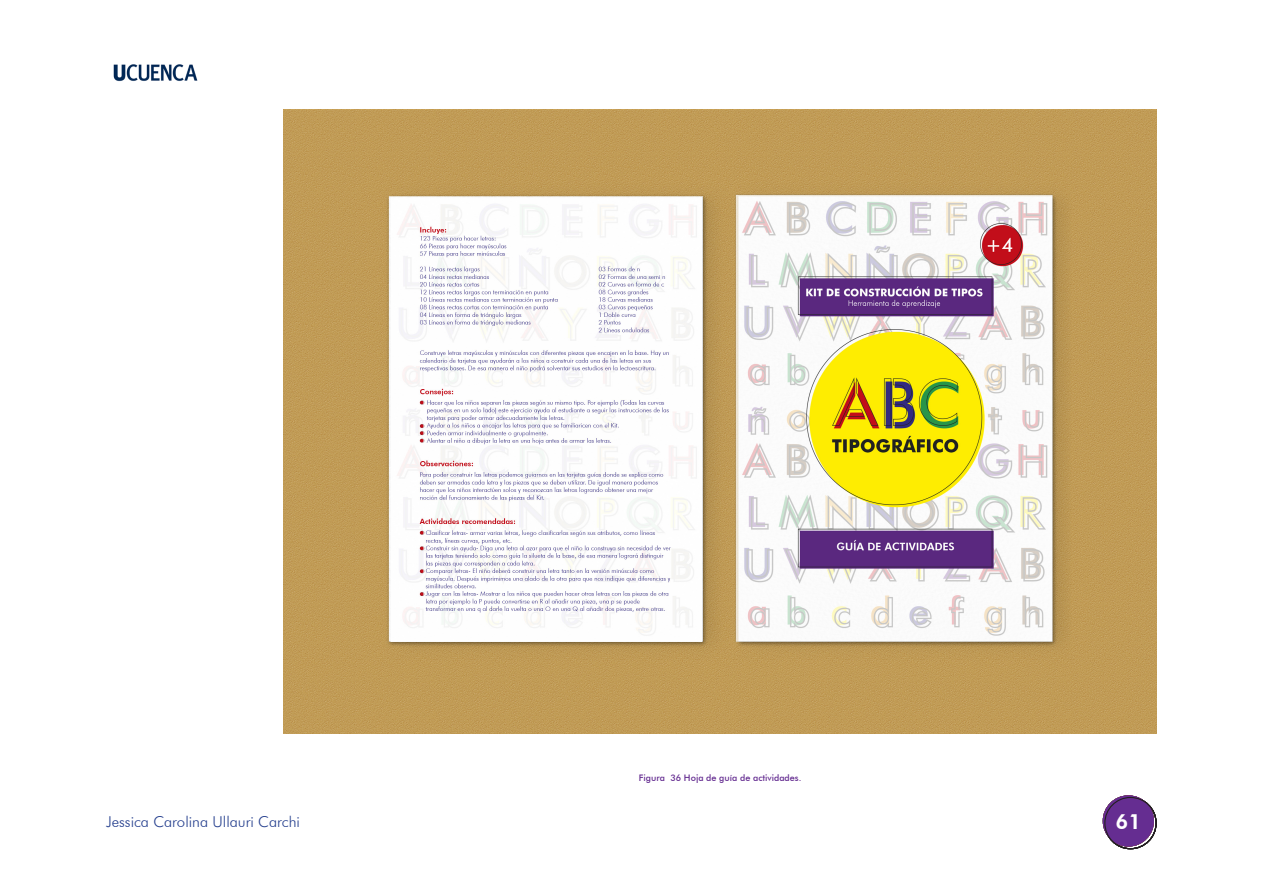
<style>
.page{position:relative;width:1263px;height:893px;background:#fff}
.page>*{position:absolute;margin:0;border:0;box-sizing:border-box;transform-origin:0 0}
.t1{font:800 21px "Futura BT";color:#fff}
.t2{font:300 15px "Futura BT";color:#253f8e}
.figura_morado{font:500 9px "Futura BT";color:#652d91}
</style>
<div class="page">
<img style="left:283px;top:109px;width:874px;height:624px">
<img style="left:113px;top:64px;width:85px;height:18px">
<div style="left:1103px;top:795px;width:51px;height:51px;background:#652d91;border-radius:50%"></div>
<div style="left:1104px;top:797px;width:53px;height:52px;border:1px solid #231f20;border-radius:50%"></div>
<p class="figura_morado" style="left:639px;top:773px;width:164px">Figura 36 Hoja de guía de actividades.</p>
<p class="t2" style="left:106px;top:812px;width:195px">Jessica Carolina Ullauri Carchi</p>
<h1 class="t1" style="left:1115px;top:809px;width:27px">61</h1>
</div>
